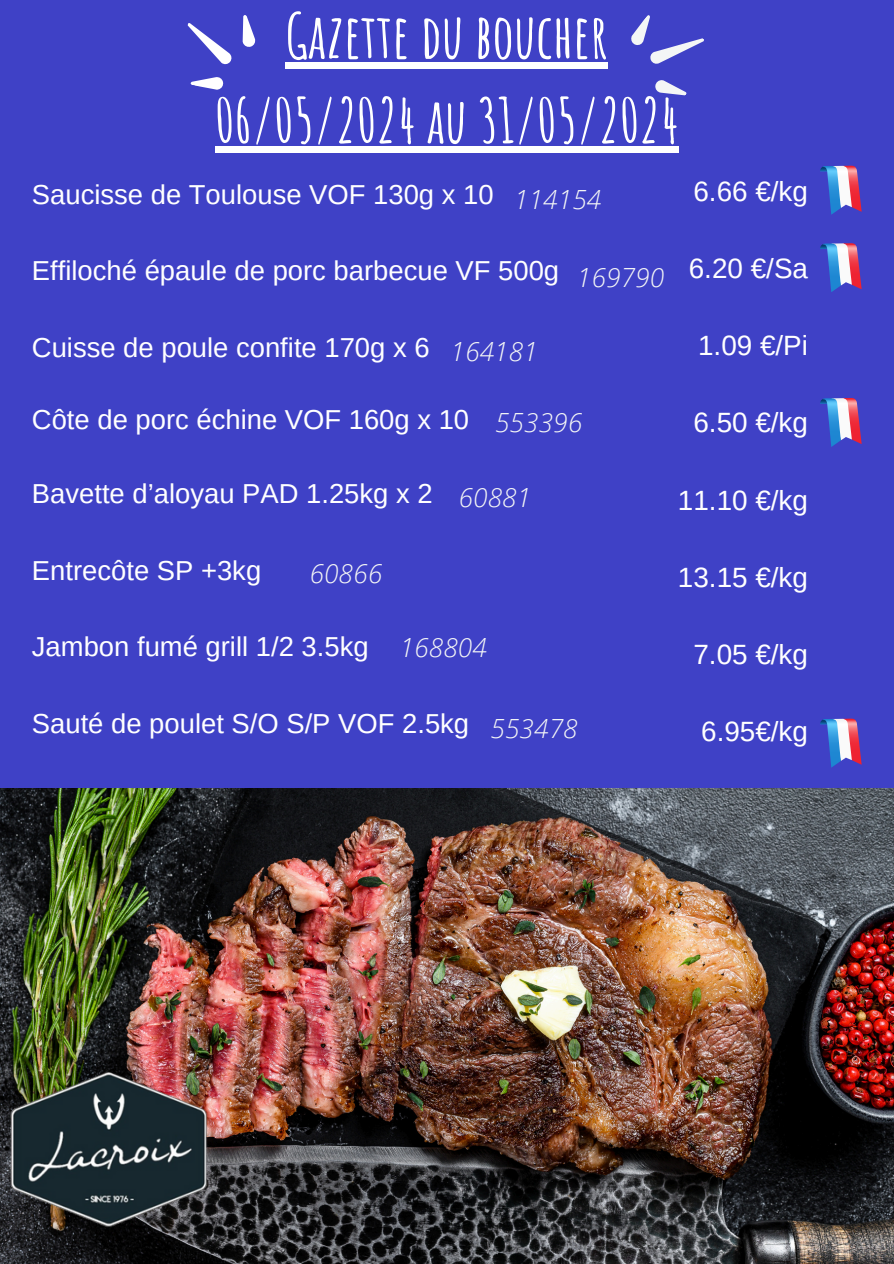
<style>
.page{position:relative;width:894px;height:1264px;background:#fff}
.page>*{position:absolute;margin:0;border:0;box-sizing:border-box;transform-origin:0 0}
.t1{font:700 60.75px/84.6px "Amatic SC";color:#fff;text-align:center}
.t2{font:27.9px "Arimo";color:#fff}
.t3{font:27.45px "Arimo";color:#fff}
.t4{font:italic 300 26.4px "Open Sans";color:#f4f6f6}
</style>
<div class="page">
<div style="left:0;top:0;width:893px;height:1263px;background:#3f41c6"></div>
<div style="left:285px;top:62px;width:323px;height:6px;background:#fff"></div>
<div style="left:215px;top:147px;width:463px;height:6px;background:#fff"></div>
<svg style="left:187px;top:15px;width:69px;height:75px"></svg>
<svg style="left:631px;top:15px;width:73px;height:81px"></svg>
<img style="left:0;top:788px;width:893px;height:475px">
<img style="left:0;top:1044px;width:217px;height:218px">
<svg style="left:820px;top:718px;width:41px;height:49px"></svg>
<svg style="left:820px;top:243px;width:41px;height:49px"></svg>
<svg style="left:820px;top:398px;width:41px;height:49px"></svg>
<svg style="left:820px;top:165px;width:41px;height:50px"></svg>
<p class="t1" style="left:215px;top:-7px;width:465px">GAZETTE DU BOUCHER<br>06/05/2024 AU 31/05/2024</p>
<p class="t3" style="left:32px;top:179px;width:463px">Saucisse de Toulouse VOF 130g x 10</p>
<p class="t4" style="left:514px;top:181px;width:89px">114154</p>
<p class="t2" style="left:693px;top:175px;width:116px">6.66 €/kg</p>
<p class="t3" style="left:32px;top:255px;width:528px">Effiloché épaule de porc barbecue VF 500g</p>
<p class="t3" style="left:32px;top:332px;width:399px">Cuisse de poule confite 170g x 6</p>
<p class="t4" style="left:450px;top:332px;width:89px">164181</p>
<p class="t4" style="left:576px;top:259px;width:89px">169790</p>
<p class="t3" style="left:32px;top:404px;width:438px">Côte de porc échine VOF 160g x 10</p>
<p class="t4" style="left:495px;top:404px;width:89px">553396</p>
<p class="t2" style="left:688px;top:253px;width:121px">6.20 €/Sa</p>
<p class="t2" style="left:698px;top:330px;width:111px">1.09 €/Pi</p>
<p class="t2" style="left:693px;top:407px;width:116px">6.50 €/kg</p>
<p class="t3" style="left:32px;top:478px;width:402px">Bavette d’aloyau PAD 1.25kg x 2</p>
<p class="t3" style="left:32px;top:555px;width:231px">Entrecôte SP +3kg</p>
<p class="t4" style="left:309px;top:554px;width:74px">60866</p>
<p class="t4" style="left:458px;top:478px;width:74px">60881</p>
<p class="t3" style="left:32px;top:631px;width:338px">Jambon fumé grill 1/2 3.5kg</p>
<p class="t4" style="left:399px;top:629px;width:89px">168804</p>
<p class="t3" style="left:32px;top:708px;width:438px">Sauté de poulet S/O S/P VOF 2.5kg</p>
<p class="t4" style="left:490px;top:709px;width:89px">553478</p>
<p class="t2" style="left:677px;top:484px;width:132px">11.10 €/kg</p>
<p class="t2" style="left:677px;top:561px;width:132px">13.15 €/kg</p>
<p class="t2" style="left:693px;top:638px;width:116px">7.05 €/kg</p>
<p class="t2" style="left:701px;top:716px;width:108px">6.95€/kg</p>
</div>
